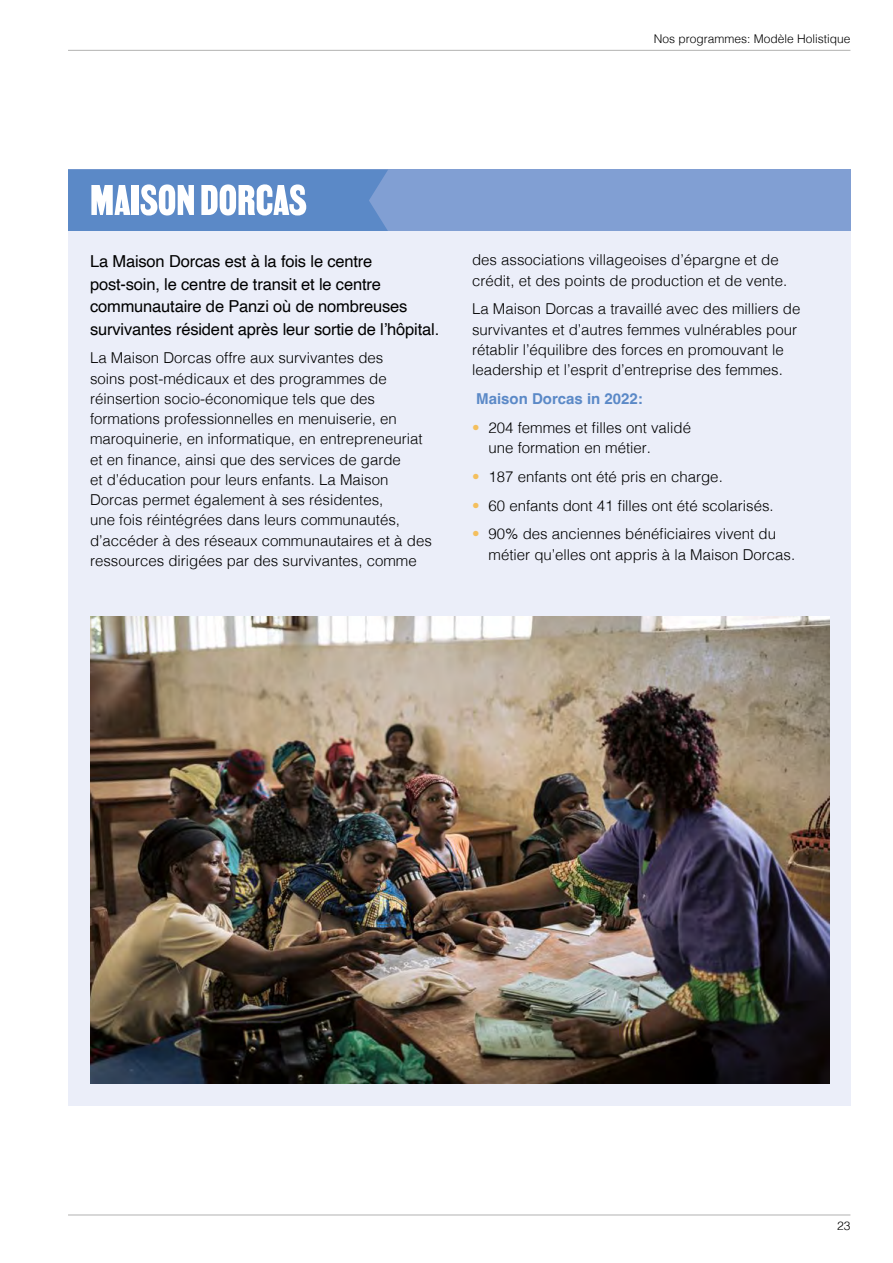
<style>
.page{position:relative;width:893px;height:1263px;background:#fff}
.page>*{position:absolute;margin:0;border:0;box-sizing:border-box;transform-origin:0 0}
.t1{font:51.75px "MARTIN";color:#fff}
.t2{font:16.5px/22.5px "Helvetica";letter-spacing:-.01em;color:#000}
.t3{font:300 15px/20.2px "Helvetica";color:#000}
.t4{font:700 15px "Helvetica";color:#5b89c7}
.t5{font:300 12px "Helvetica";color:#000}
.s1{color:#f4bf5e}
</style>
<div class="page">
<hr style="left:68px;top:50px;width:782px;height:1px;background:#b2b2b1">
<hr style="left:68px;top:1215px;width:782px;height:1px;background:#b2b2b1">
<div style="left:68px;top:170px;width:782px;height:61px;background:#819fd3"></div>
<div style="left:68px;top:170px;width:320px;height:61px;background:#5b89c7"></div>
<div style="left:68px;top:231px;width:782px;height:875px;background:#ebeef9"></div>
<img style="left:90px;top:617px;width:739px;height:466px">
<p class="t5" style="left:654px;top:28px;width:198px">Nos programmes: Modèle Holistique</p>
<h1 class="t1" style="left:90px;top:169px;width:218px">MAISON DORCAS</h1>
<p class="t2" style="left:90px;top:250px;width:351px">La Maison Dorcas est à la fois le centre post-soin, le centre de transit et le centre communautaire de Panzi où de nombreuses survivantes résident après leur sortie de l’hôpital.</p>
<p class="t3" style="left:90px;top:347px;width:343px">La Maison Dorcas offre aux survivantes des<br>soins post-médicaux et des programmes de réinsertion socio-économique tels que des formations professionnelles en menuiserie, en maroquinerie, en informatique, en entrepreneuriat et en finance, ainsi que des services de garde<br>et d’éducation pour leurs enfants. La Maison Dorcas permet également à ses résidentes,<br>une fois réintégrées dans leurs communautés, d’accéder à des réseaux communautaires et à des ressources dirigées par des survivantes, comme</p>
<p class="t3" style="left:472px;top:249px;width:317px">des associations villageoises d’épargne et de crédit, et des points de production et de vente.</p>
<p class="t3" style="left:472px;top:298px;width:330px">La Maison Dorcas a travaillé avec des milliers de survivantes et d’autres femmes vulnérables pour rétablir l’équilibre des forces en promouvant le leadership et l’esprit d’entreprise des femmes.</p>
<p class="t4" style="left:476px;top:390px;width:168px">Maison Dorcas in 2022:</p>
<p class="t3" style="left:488px;top:416px;width:204px;text-indent:-16px"><span class="s1">•</span> 204 femmes et filles ont validé une formation en métier.</p>
<p class="t3" style="left:472px;top:465px;width:252px"><span class="s1">•</span> 187 enfants ont été pris en charge.</p>
<p class="t3" style="left:472px;top:494px;width:303px"><span class="s1">•</span> 60 enfants dont 41 filles ont été scolarisés.</p>
<p class="t3" style="left:488px;top:523px;width:308px;text-indent:-16px"><span class="s1">•</span> 90% des anciennes bénéficiaires vivent du métier qu’elles ont appris à la Maison Dorcas.</p>
<p class="t5" style="left:837px;top:1216px;width:15px">23</p>
</div>
